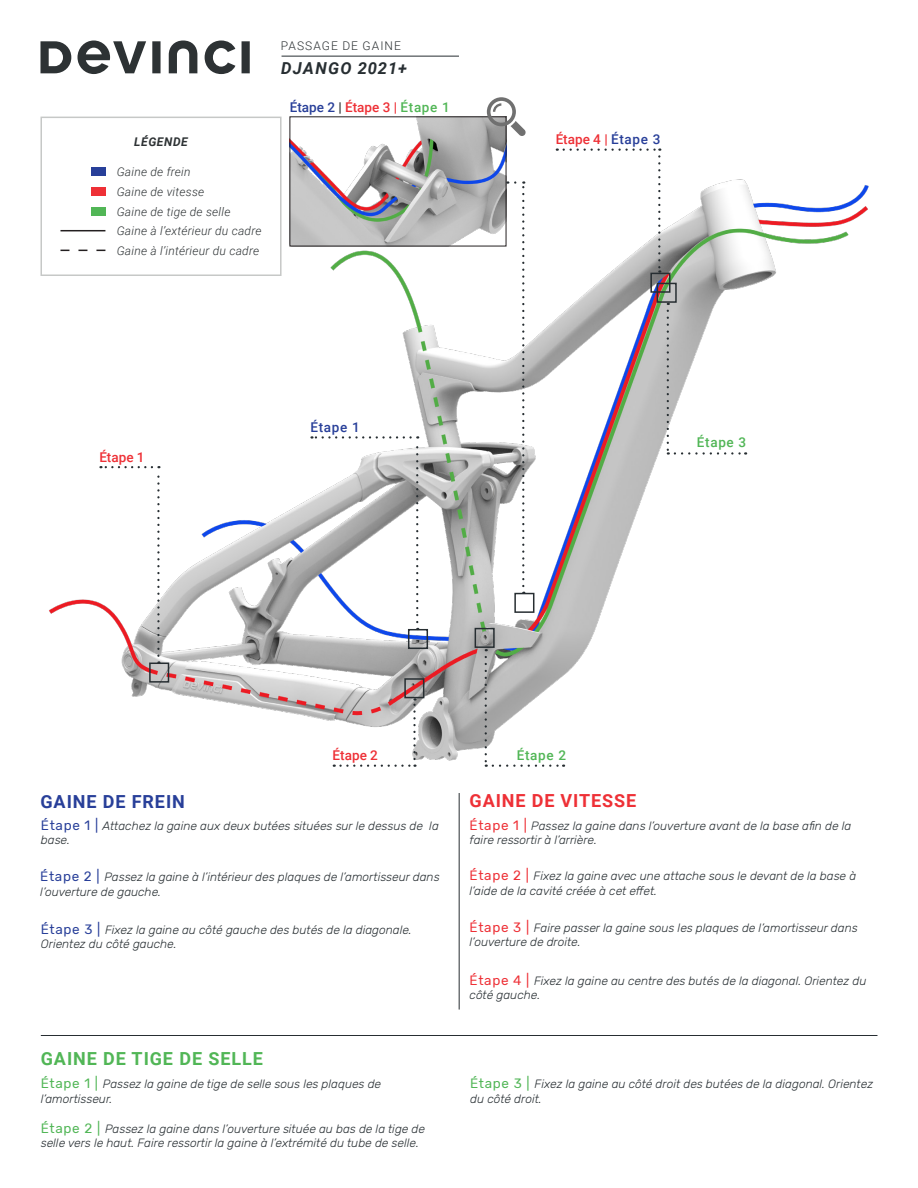
<style>
.page{position:relative;width:918px;height:1188px;background:#fff}
.page>*{position:absolute;margin:0;border:0;box-sizing:border-box;transform-origin:0 0}
.t1{font:700 18px "Roboto";letter-spacing:.05em;color:#51b656}
.t2{font:700 18px "Roboto";letter-spacing:.05em;color:#ee3036}
.t3{font:700 18px "Roboto";letter-spacing:.05em;color:#283f99}
.t4{font:italic 700 16.5px "Roboto";letter-spacing:.08em;color:#272e32}
.t5{font:500 13.5px "Roboto";color:#ee3036}
.t6{font:500 13.5px "Roboto";letter-spacing:.025em;color:#ee3036}
.t7{font:500 13.5px "Roboto";letter-spacing:.05em;color:#51b656}
.t8{font:500 13.5px "Roboto";letter-spacing:.05em;color:#283f99}
.t9{font:italic 300 12px/14.4px "Rubik";color:#272e32}
.t10{font:italic 300 12px "Roboto";letter-spacing:.02em;color:#2d3234}
.t11{font:300 12px "Roboto";letter-spacing:.085em;color:#2d3234}
.t12{font:italic 700 12px "Roboto";letter-spacing:.05em;color:#2d3234}
.s1{color:#283f99}
.s2{color:#2d3234}
.s3{color:#51b656}
.s4{font-weight:400;font-style:normal;font-size:13.5px;color:#283f99}
.s5{font-weight:400;font-style:normal;font-size:13.5px;color:#ee3036}
.s6{font-weight:400;font-style:normal;font-size:13.5px;color:#51b656}
</style>
<div class="page">
<svg style="left:40px;top:40px;width:210px;height:34px"></svg>
<hr style="left:282px;top:56px;width:177px;height:1px;background:#272e32">
<hr style="left:41px;top:1035px;width:836px;height:1px;background:#272e32">
<hr style="left:459px;top:793px;width:1px;height:217px;background:#272e32">
<img style="left:49px;top:167px;width:820px;height:600px">
<img style="left:292px;top:119px;width:212px;height:125px">
<div style="left:514px;top:593px;width:20px;height:20px;border:2px solid #272e32"></div>
<div style="left:408px;top:629px;width:20px;height:20px;border:2px solid #272e32"></div>
<div style="left:149px;top:663px;width:20px;height:20px;border:2px solid #272e32"></div>
<div style="left:404px;top:678px;width:20px;height:20px;border:2px solid #272e32"></div>
<div style="left:650px;top:273px;width:21px;height:20px;border:2px solid #272e32"></div>
<div style="left:657px;top:283px;width:20px;height:20px;border:2px solid #272e32"></div>
<div style="left:475px;top:628px;width:20px;height:20px;border:2px solid #272e32"></div>
<svg style="left:312px;top:436px;width:106px;height:186px"></svg>
<svg style="left:522px;top:181px;width:2px;height:405px"></svg>
<svg style="left:507px;top:181px;width:8px;height:3px"></svg>
<svg style="left:667px;top:311px;width:2px;height:144px"></svg>
<svg style="left:675px;top:452px;width:71px;height:3px"></svg>
<svg style="left:485px;top:657px;width:2px;height:110px"></svg>
<svg style="left:493px;top:765px;width:71px;height:2px"></svg>
<svg style="left:564px;top:148px;width:96px;height:125px"></svg>
<svg style="left:100px;top:466px;width:60px;height:198px"></svg>
<svg style="left:334px;top:765px;width:82px;height:2px"></svg>
<svg style="left:413px;top:698px;width:3px;height:61px"></svg>
<svg style="left:487px;top:97px;width:39px;height:39px"></svg>
<div style="left:40px;top:117px;width:242px;height:159px;border:2px solid #c6c8c7"></div>
<div style="left:91px;top:168px;width:14px;height:8px;background:#283f99"></div>
<div style="left:91px;top:187px;width:14px;height:9px;background:#ee3036"></div>
<div style="left:91px;top:207px;width:14px;height:8px;background:#51b656"></div>
<hr style="left:60px;top:230px;width:45px;height:1px;background:#231f20">
<svg style="left:60px;top:250px;width:45px;height:1px"></svg>
<p class="t12" style="left:134px;top:133px;width:55px">LÉGENDE</p>
<p class="t10" style="left:117px;top:164px;width:75px">Gaine de frein</p>
<p class="t10" style="left:117px;top:183px;width:89px">Gaine de vitesse</p>
<p class="t10" style="left:117px;top:203px;width:115px">Gaine de tige de selle</p>
<p class="t10" style="left:117px;top:223px;width:146px">Gaine à l’extérieur du cadre</p>
<p class="t10" style="left:117px;top:242px;width:144px">Gaine à l’intérieur du cadre</p>
<p class="t11" style="left:281px;top:37px;width:121px">PASSAGE DE GAINE</p>
<p class="t4" style="left:281px;top:57px;width:127px">DJANGO 2021+</p>
<p class="t5" style="left:290px;top:97px;width:162px"><span class="s1">Étape 2</span> <span class="s2">|</span> Étape 3 | <span class="s3">Étape 1</span></p>
<p class="t5" style="left:99px;top:448px;width:47px">Étape 1</p>
<p class="t8" style="left:310px;top:418px;width:51px">Étape 1</p>
<p class="t6" style="left:556px;top:130px;width:106px">Étape 4 | <span class="s1">Étape 3</span></p>
<p class="t7" style="left:697px;top:433px;width:51px">Étape 3</p>
<p class="t5" style="left:333px;top:746px;width:47px">Étape 2</p>
<p class="t7" style="left:517px;top:746px;width:51px">Étape 2</p>
<p class="t3" style="left:40px;top:789px;width:146px">GAINE DE FREIN</p>
<p class="t2" style="left:470px;top:788px;width:168px">GAINE DE VITESSE</p>
<p class="t9" style="left:41px;top:819px;width:399px"><span class="s4">Étape 1 |</span> Attachez la gaine aux deux butées situées sur le dessus de la base.</p>
<p class="t9" style="left:40px;top:870px;width:401px"><span class="s4">Étape 2 |</span> Passez la gaine à l’intérieur des plaques de l’amortisseur dans l’ouverture de gauche.</p>
<p class="t9" style="left:41px;top:923px;width:372px"><span class="s4">Étape 3 |</span> Fixez la gaine au côté gauche des butés de la diagonale.<br>Orientez du côté gauche.</p>
<p class="t9" style="left:470px;top:819px;width:383px"><span class="s5">Étape 1 |</span> Passez la gaine dans l’ouverture avant de la base afin de la faire ressortir à l’arrière.</p>
<p class="t9" style="left:470px;top:869px;width:388px"><span class="s5">Étape 2 |</span> Fixez la gaine avec une attache sous le devant de la base à l’aide de la cavité créée à cet effet.</p>
<p class="t9" style="left:470px;top:921px;width:390px"><span class="s5">Étape 3 |</span> Faire passer la gaine sous les plaques de l’amortisseur dans l’ouverture de droite.</p>
<p class="t9" style="left:470px;top:974px;width:398px"><span class="s5">Étape 4 |</span> Fixez la gaine au centre des butés de la diagonal. Orientez du côté gauche.</p>
<p class="t1" style="left:41px;top:1046px;width:223px">GAINE DE TIGE DE SELLE</p>
<p class="t9" style="left:41px;top:1077px;width:342px"><span class="s6">Étape 1 |</span> Passez la gaine de tige de selle sous les plaques de l’amortisseur.</p>
<p class="t9" style="left:41px;top:1122px;width:386px"><span class="s6">Étape 2 |</span> Passez la gaine dans l’ouverture située au bas de la tige de selle vers le haut. Faire ressortir la gaine à l’extrémité du tube de selle.</p>
<p class="t9" style="left:470px;top:1077px;width:404px"><span class="s6">Étape 3 |</span> Fixez la gaine au côté droit des butées de la diagonal. Orientez du côté droit.</p>
</div>
